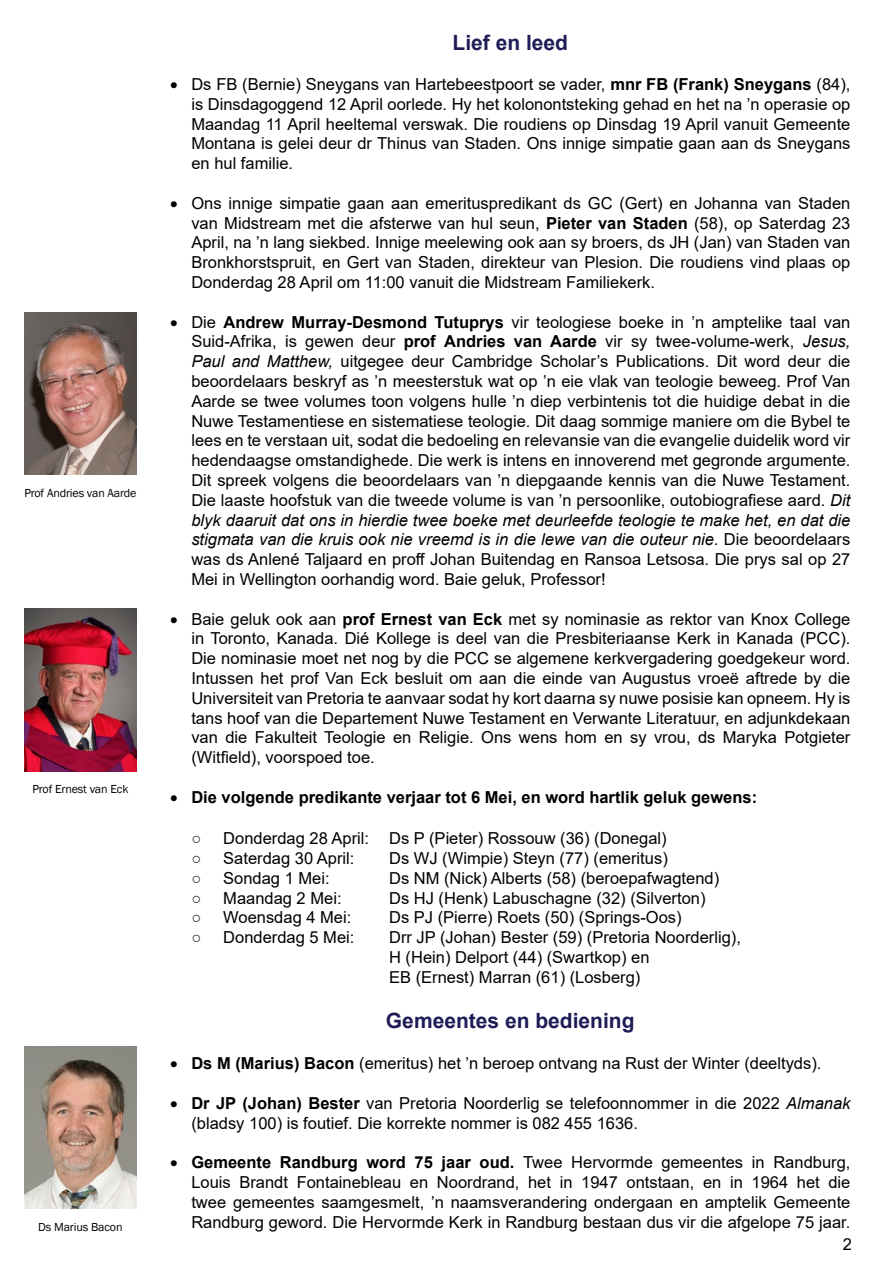
<style>
.page{position:relative;width:893px;height:1263px;background:#fff}
.page>*{position:absolute;margin:0;border:0;box-sizing:border-box;transform-origin:0 0}
.t1{font:700 21px "Arial";color:#201c57}
.t2{font:16.5px/19.8px "Arial";color:#000;text-align:justify}
.t3{font:700 16.5px "Arial";color:#000}
.t4{font:12px "Franklin Gothic";letter-spacing:-.01em;color:#000}
.s1{font-weight:700}
.s2{font-style:italic}
</style>
<div class="page">
<img style="left:24px;top:1046px;width:112px;height:163px">
<img style="left:24px;top:312px;width:112px;height:163px">
<img style="left:24px;top:609px;width:112px;height:163px">
<p class="t4" style="left:24px;top:485px;width:114px">Prof Andries van Aarde</p>
<p class="t4" style="left:32px;top:782px;width:97px">Prof Ernest van Eck</p>
<p class="t4" style="left:38px;top:1219px;width:86px">Ds Marius Bacon</p>
<p class="t1" style="left:452px;top:28px;width:117px">Lief en leed</p>
<p class="t2" style="left:191px;top:74px;width:661px;text-indent:-21px">• Ds FB (Bernie) Sneygans van Hartebeestpoort se vader, <span class="s1">mnr FB (Frank) Sneygans</span> (84), is Dinsdagoggend 12 April oorlede. Hy het kolonontsteking gehad en het na ’n operasie op Maandag 11 April heeltemal verswak. Die roudiens op Dinsdag 19 April vanuit Gemeente Montana is gelei deur dr Thinus van Staden. Ons innige simpatie gaan aan ds Sneygans en hul familie.</p>
<p class="t2" style="left:191px;top:193px;width:661px;text-indent:-21px">• Ons innige simpatie gaan aan emerituspredikant ds GC (Gert) en Johanna van Staden van Midstream met die afsterwe van hul seun, <span class="s1">Pieter van Staden</span> (58), op Saterdag 23<br>April, na ’n lang siekbed. Innige meelewing ook aan sy broers, ds JH (Jan) van Staden van Bronkhorstspruit, en Gert van Staden, direkteur van Plesion. Die roudiens vind plaas op Donderdag 28 April om 11:00 vanuit die Midstream Familiekerk.</p>
<p class="t2" style="left:191px;top:312px;width:661px;text-indent:-21px">• Die <span class="s1">Andrew Murray-Desmond Tutuprys</span> vir teologiese boeke in ’n amptelike taal van Suid-Afrika, is gewen deur <span class="s1">prof Andries van Aarde</span> vir sy twee-volume-werk, <span class="s2">Jesus, Paul and Matthew,</span> uitgegee deur Cambridge Scholar’s Publications. Dit word deur die beoordelaars beskryf as ’n meesterstuk wat op ’n eie vlak van teologie beweeg. Prof Van Aarde se twee volumes toon volgens hulle ’n diep verbintenis tot die huidige debat in die Nuwe Testamentiese en sistematiese teologie. Dit daag sommige maniere om die Bybel te lees en te verstaan uit, sodat die bedoeling en relevansie van die evangelie duidelik word vir hedendaagse omstandighede. Die werk is intens en innoverend met gegronde argumente.<br>Dit spreek volgens die beoordelaars van ’n diepgaande kennis van die Nuwe Testament.<br>Die laaste hoofstuk van die tweede volume is van ’n persoonlike, outobiografiese aard. <span class="s2">Dit blyk daaruit dat ons in hierdie twee boeke met deurleefde teologie te make het, en dat die stigmata van die kruis ook nie vreemd is in die lewe van die outeur nie.</span> Die beoordelaars was ds Anlené Taljaard en proff Johan Buitendag en Ransoa Letsosa. Die prys sal op 27<br>Mei in Wellington oorhandig word. Baie geluk, Professor!</p>
<p class="t2" style="left:191px;top:609px;width:661px;text-indent:-21px">• Baie geluk ook aan <span class="s1">prof Ernest van Eck</span> met sy nominasie as rektor van Knox College in Toronto, Kanada. Dié Kollege is deel van die Presbiteriaanse Kerk in Kanada (PCC).<br>Die nominasie moet net nog by die PCC se algemene kerkvergadering goedgekeur word.<br>Intussen het prof Van Eck besluit om aan die einde van Augustus vroeë aftrede by die Universiteit van Pretoria te aanvaar sodat hy kort daarna sy nuwe posisie kan opneem. Hy is tans hoof van die Departement Nuwe Testament en Verwante Literatuur, en adjunkdekaan van die Fakulteit Teologie en Religie. Ons wens hom en sy vrou, ds Maryka Potgieter (Witfield), voorspoed toe.</p>
<p class="t3" style="left:170px;top:785px;width:589px">• Die volgende predikante verjaar tot 6 Mei, en word hartlik geluk gewens:</p>
<p class="t2" style="left:191px;top:828px;width:477px">○ Donderdag 28 April: Ds P (Pieter) Rossouw (36) (Donegal)</p>
<p class="t2" style="left:191px;top:848px;width:165px">○ Saterdag 30 April:</p>
<p class="t2" style="left:389px;top:848px;width:280px">Ds WJ (Wimpie) Steyn (77) (emeritus)</p>
<p class="t2" style="left:191px;top:868px;width:140px">○ Sondag 1 Mei:</p>
<p class="t2" style="left:389px;top:868px;width:332px">Ds NM (Nick) Alberts (58) (beroepafwagtend)</p>
<p class="t2" style="left:191px;top:888px;width:152px">○ Maandag 2 Mei:</p>
<p class="t2" style="left:389px;top:888px;width:318px">Ds HJ (Henk) Labuschagne (32) (Silverton)</p>
<p class="t2" style="left:191px;top:908px;width:161px">○ Woensdag 4 Mei:</p>
<p class="t2" style="left:389px;top:908px;width:294px">Ds PJ (Pierre) Roets (50) (Springs-Oos)</p>
<p class="t2" style="left:191px;top:927px;width:165px">○ Donderdag 5 Mei:</p>
<p class="t2" style="left:389px;top:927px;width:353px;text-align:left">Drr JP (Johan) Bester (59) (Pretoria Noorderlig),<br>H (Hein) Delport (44) (Swartkop) en<br>EB (Ernest) Marran (61) (Losberg)</p>
<p class="t1" style="left:386px;top:1006px;width:250px">Gemeentes en bediening</p>
<p class="t2" style="left:170px;top:1053px;width:653px">• <span class="s1">Ds M (Marius) Bacon</span> (emeritus) het ’n beroep ontvang na Rust der Winter (deeltyds).</p>
<p class="t2" style="left:191px;top:1093px;width:661px;text-indent:-21px">• <span class="s1">Dr JP (Johan) Bester</span> van Pretoria Noorderlig se telefoonnommer in die 2022 <span class="s2">Almanak </span>(bladsy 100) is foutief. Die korrekte nommer is 082 455 1636.</p>
<p class="t2" style="left:191px;top:1152px;width:661px;text-indent:-21px">• <span class="s1">Gemeente Randburg word 75 jaar oud.</span> Twee Hervormde gemeentes in Randburg, Louis Brandt Fontainebleau en Noordrand, het in 1947 ontstaan, en in 1964 het die twee gemeentes saamgesmelt, ’n naamsverandering ondergaan en amptelik Gemeente Randburg geword. Die Hervormde Kerk in Randburg bestaan dus vir die afgelope 75 jaar.</p>
<p class="t2" style="left:843px;top:1234px;width:11px">2</p>
</div>
